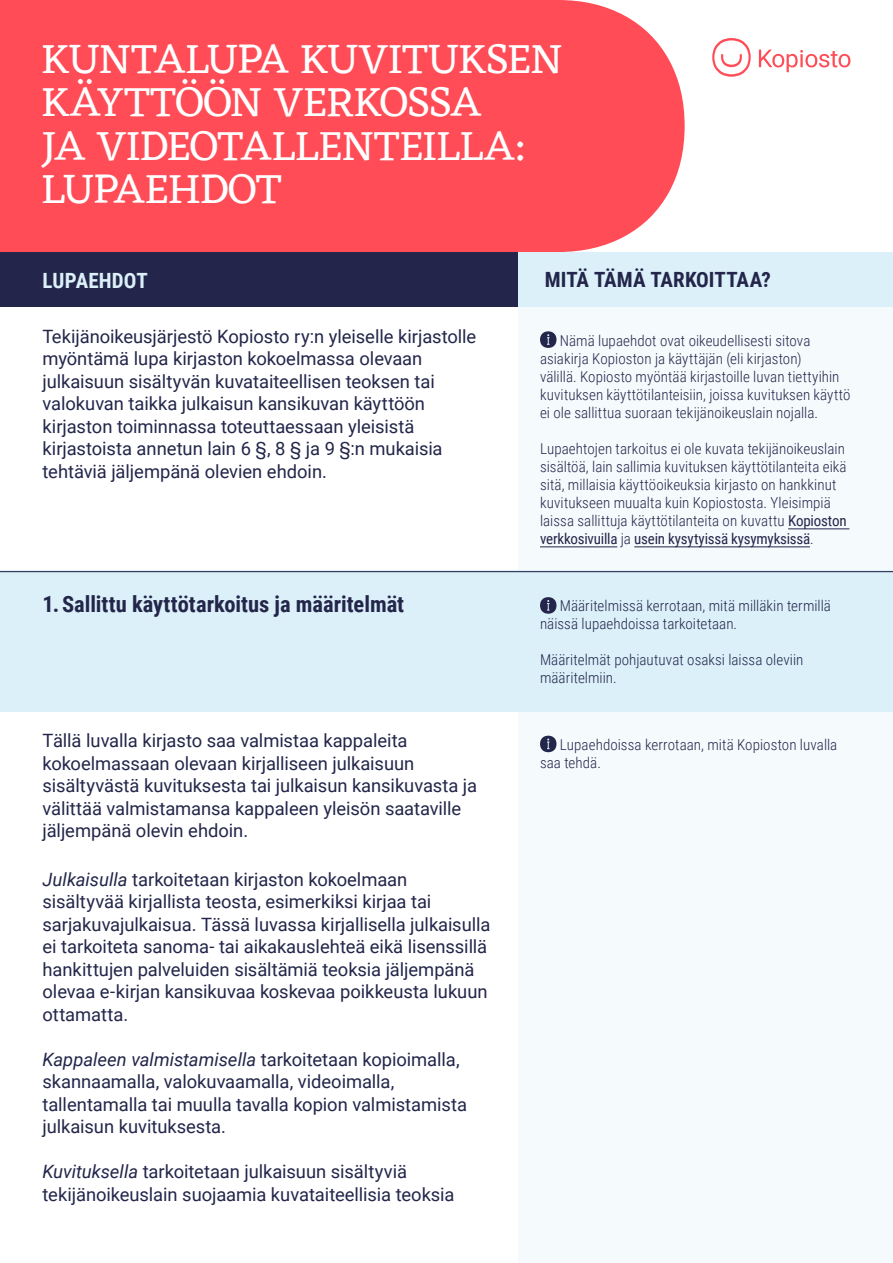
<style>
.page{position:relative;width:893px;height:1263px;background:#fff}
.page>*{position:absolute;margin:0;border:0;box-sizing:border-box;transform-origin:0 0}
.t1{font:43.35px/43.3px "Eczar";letter-spacing:-.015em;color:#fff}
.t2{font:700 22.5px "Roboto Condensed";color:#23264a}
.t3{font:700 21px "Roboto Condensed";color:#23264a}
.t4{font:700 21px "Roboto Condensed";color:#dcf0fa}
.t5{font:18.3px/22.5px "Roboto";letter-spacing:-.005em;color:#23264a}
.t6{font:300 15px/18px "Roboto Condensed";letter-spacing:.005em;color:#23264a}
.s1{font-weight:400}
.s2{font-style:italic}
</style>
<div class="page">
<div style="left:0;top:252px;width:519px;height:54px;background:#23264a"></div>
<svg style="left:712px;top:38px;width:39px;height:39px"></svg>
<svg style="left:759px;top:50px;width:91px;height:22px"></svg>
<div style="left:519px;top:252px;width:374px;height:1011px;background:#f5fafd"></div>
<div style="left:0;top:0;width:685px;height:252px;background:#ff4c56"></div>
<hr style="left:788px;top:529px;width:61px;height:1px;background:#23264a">
<hr style="left:540px;top:547px;width:77px;height:1px;background:#23264a">
<hr style="left:634px;top:547px;width:176px;height:1px;background:#23264a">
<svg style="left:540px;top:331px;width:16px;height:17px"></svg>
<div style="left:519px;top:252px;width:374px;height:54px;background:#dcf0fa"></div>
<svg style="left:540px;top:736px;width:16px;height:16px"></svg>
<div style="left:0;top:571px;width:893px;height:141px;background:#dcf0fa"></div>
<svg style="left:540px;top:597px;width:16px;height:17px"></svg>
<hr style="left:0;top:571px;width:893px;height:1px;background:#23264a">
<h1 class="t1" style="left:41px;top:40px;width:523px">KUNTALUPA KUVITUKSEN<br>KÄYTTÖÖN VERKOSSA<br>JA VIDEOTALLENTEILLA:<br>LUPAEHDOT</h1>
<p class="t4" style="left:43px;top:266px;width:107px">LUPAEHDOT</p>
<p class="t3" style="left:545px;top:265px;width:228px">MITÄ TÄMÄ TARKOITTAA?</p>
<p class="t5" style="left:43px;top:324px;width:435px">Tekijänoikeusjärjestö Kopiosto ry:n yleiselle kirjastolle myöntämä lupa kirjaston kokoelmassa olevaan julkaisuun sisältyvän kuvataiteellisen teoksen tai valokuvan taikka julkaisun kansikuvan käyttöön kirjaston toiminnassa toteuttaessaan yleisistä kirjastoista annetun lain 6 §, 8 § ja 9 §:n mukaisia tehtäviä jäljempänä olevien ehdoin.</p>
<p class="t6" style="left:540px;top:331px;width:312px;text-indent:20px">Nämä lupaehdot ovat oikeudellisesti sitova asiakirja Kopioston ja käyttäjän (eli kirjaston)<br>välillä. Kopiosto myöntää kirjastoille luvan tiettyihin kuvituksen käyttötilanteisiin, joissa kuvituksen käyttö ei ole sallittua suoraan tekijänoikeuslain nojalla.</p>
<p class="t6" style="left:540px;top:439px;width:308px">Lupaehtojen tarkoitus ei ole kuvata tekijänoikeuslain sisältöä, lain sallimia kuvituksen käyttötilanteita eikä sitä, millaisia käyttöoikeuksia kirjasto on hankkinut kuvitukseen muualta kuin Kopiostosta. Yleisimpiä laissa sallittuja käyttötilanteita on kuvattu <span class="s1">Kopioston verkkosivuilla</span> ja <span class="s1">usein kysytyissä kysymyksissä</span>.</p>
<p class="t2" style="left:43px;top:588px;width:363px">1.Sallittu käyttötarkoitus ja määritelmät</p>
<p class="t6" style="left:540px;top:596px;width:292px;text-indent:20px">Määritelmissä kerrotaan, mitä milläkin termillä näissä lupaehdoissa tarkoitetaan.</p>
<p class="t6" style="left:540px;top:650px;width:265px">Määritelmät pohjautuvat osaksi laissa oleviin määritelmiin.</p>
<p class="t5" style="left:43px;top:729px;width:436px">Tällä luvalla kirjasto saa valmistaa kappaleita kokoelmassaan olevaan kirjalliseen julkaisuun sisältyvästä kuvituksesta tai julkaisun kansikuvasta ja välittää valmistamansa kappaleen yleisön saataville jäljempänä olevin ehdoin.</p>
<p class="t6" style="left:540px;top:735px;width:299px;text-indent:20px">Lupaehdoissa kerrotaan, mitä Kopioston luvalla saa tehdä.</p>
<p class="t5" style="left:43px;top:867px;width:449px"><span class="s2">Julkaisulla</span> tarkoitetaan kirjaston kokoelmaan sisältyvää kirjallista teosta, esimerkiksi kirjaa tai sarjakuvajulkaisua. Tässä luvassa kirjallisella julkaisulla ei tarkoiteta sanoma- tai aikakauslehteä eikä lisenssillä hankittujen palveluiden sisältämiä teoksia jäljempänä olevaa e-kirjan kansikuvaa koskevaa poikkeusta lukuun ottamatta.</p>
<p class="t5" style="left:43px;top:1047px;width:426px"><span class="s2">Kappaleen valmistamisella</span> tarkoitetaan kopioimalla, skannaamalla, valokuvaamalla, videoimalla, tallentamalla tai muulla tavalla kopion valmistamista julkaisun kuvituksesta.</p>
<p class="t5" style="left:43px;top:1159px;width:413px"><span class="s2">Kuvituksella</span> tarkoitetaan julkaisuun sisältyviä tekijänoikeuslain suojaamia kuvataiteellisia teoksia</p>
</div>
